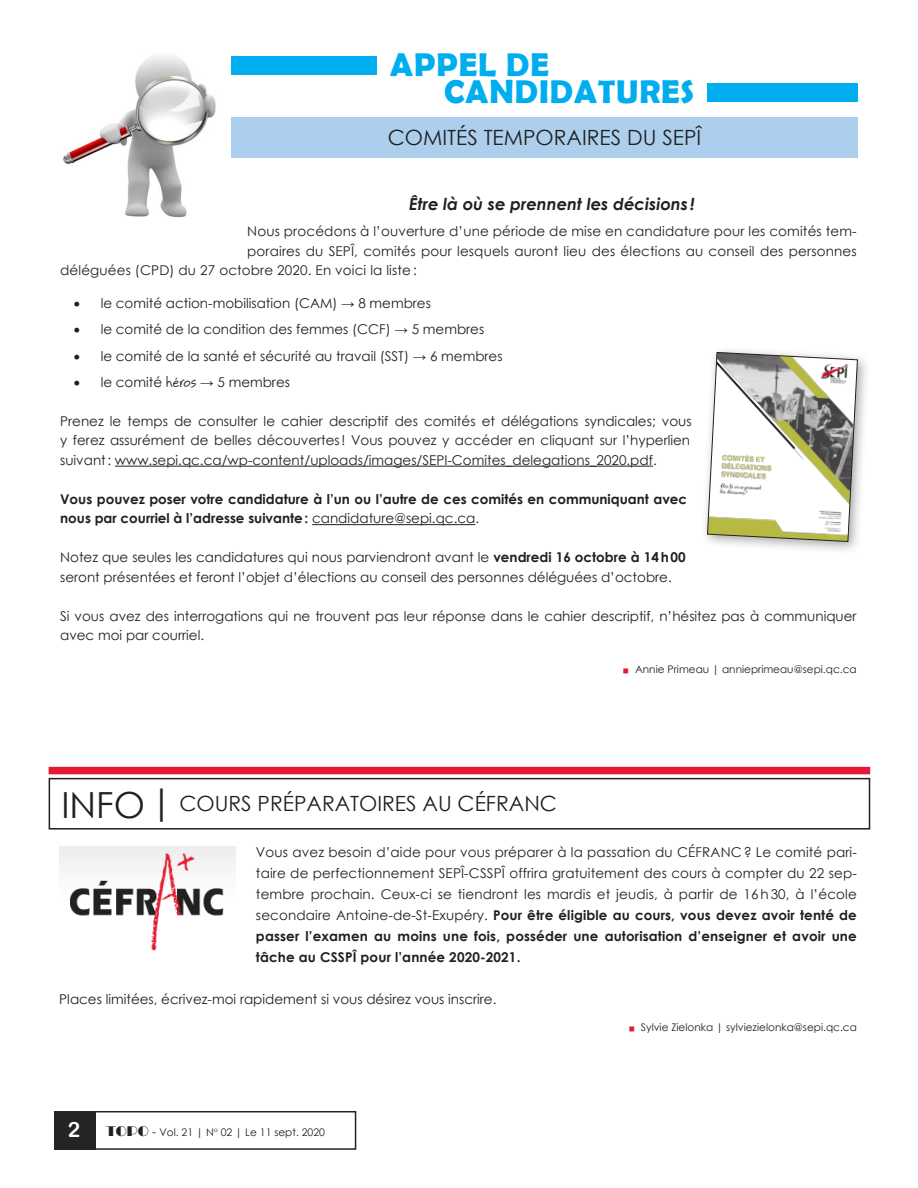
<style>
.page{position:relative;width:918px;height:1188px;background:#fff}
.page>*{position:absolute;margin:0;border:0;box-sizing:border-box;transform-origin:0 0}
.t1{font:36px "Century Gothic";color:#231f20}
.t2{font:700 33px/27px "Berlin Sans FB Demi";letter-spacing:.025em;color:#00aeef}
.t3{font:21px "Century Gothic";color:#231f20}
.t4{font:21px "Arial Rounded MT Bold";color:#fff}
.t5{font:italic 700 16.5px "Century Gothic";color:#231f20}
.t6{font:13.5px/21px "Century Gothic";color:#231f20;text-align:justify}
.t7{font:700 13.5px/19.5px "Century Gothic";color:#231f20}
.t8{font:10.5px "Century Gothic";color:#231f20}
.s1{font-family:"Bruno JB Std";font-size:16.5px}
.s2{font-weight:400}
.s3{font-weight:700}
.s4{font-size:21px;color:#e51836}
.s5{font-family:"Broadway BT";font-size:13.5px}
.s6{font-size:12px}
</style>
<div class="page">
<div style="left:54px;top:1111px;width:42px;height:39px;background:#262324"></div>
<div style="left:94px;top:1111px;width:262px;height:39px;border:2px solid #262324"></div>
<div style="left:49px;top:778px;width:821px;height:52px;border:2px solid #231f20"></div>
<div style="left:49px;top:767px;width:821px;height:7px;background:#e51836"></div>
<hr style="left:115px;top:466px;width:538px;height:1px;background:#231f20">
<hr style="left:312px;top:524px;width:163px;height:1px;background:#231f20">
<div style="left:701px;top:346px;width:170px;height:209px;background:#6c6d70;opacity:.6"></div>
<svg style="left:707px;top:352px;width:151px;height:190px"></svg>
<div style="left:231px;top:117px;width:627px;height:40px;background:#accfed"></div>
<div style="left:231px;top:56px;width:146px;height:19px;background:#00aeef"></div>
<div style="left:707px;top:83px;width:151px;height:19px;background:#00aeef"></div>
<img style="left:59px;top:847px;width:177px;height:104px">
<img style="left:63px;top:55px;width:153px;height:162px">
<h2 class="t2" style="left:444px;top:51px;width:252px;text-indent:-54px">APPEL DE<br>CANDIDATURES</h2>
<h3 class="t3" style="left:388px;top:123px;width:315px">COMITÉS TEMPORAIRES DU SEPÎ</h3>
<p class="t5" style="left:409px;top:191px;width:287px">Être là où se prennent les décisions !</p>
<p class="t6" style="left:247px;top:221px;width:611px">Nous procédons à l’ouverture d’une période de mise en candidature pour les comités tem-</p>
<p class="t6" style="left:247px;top:240px;width:611px">poraires du SEPÎ, comités pour lesquels auront lieu des élections au conseil des personnes</p>
<p class="t6" style="left:60px;top:260px;width:358px">déléguées (CPD) du 27 octobre 2020. En voici la liste:</p>
<p class="t6" style="left:74px;top:292px;width:359px">• le comité action-mobilisation (CAM) → 8 membres</p>
<p class="t6" style="left:74px;top:319px;width:412px">• le comité de la condition des femmes (CCF) → 5 membres</p>
<p class="t6" style="left:74px;top:345px;width:430px">• le comité de la santé et sécurité au travail (SST) → 6 membres</p>
<p class="t6" style="left:74px;top:371px;width:218px">• le comité <span class="s1">héros</span> → 5 membres</p>
<p class="t6" style="left:60px;top:411px;width:633px;line-height:19.5px">Prenez le temps de consulter le cahier descriptif des comités et délégations syndicales; vous y ferez assurément de belles découvertes! Vous pouvez y accéder en cliquant sur l’hyperlien suivant: www.sepi.qc.ca/wp-content/uploads/images/SEPI-Comites_delegations_2020.pdf.</p>
<p class="t7" style="left:60px;top:489px;width:629px">Vous pouvez poser votre candidature à l’un ou l’autre de ces comités en communiquant avec nous par courriel à l’adresse suivante: <span class="s2">candidature@sepi.qc.ca.</span></p>
<p class="t6" style="left:60px;top:547px;width:627px;line-height:19.5px">Notez que seules les candidatures qui nous parviendront avant le <span class="s3">vendredi 16 octobre à 14h00 </span>seront présentées et feront l’objet d’élections au conseil des personnes déléguées d’octobre.</p>
<p class="t6" style="left:60px;top:606px;width:798px;line-height:19.5px">Si vous avez des interrogations qui ne trouvent pas leur réponse dans le cahier descriptif, n’hésitez pas à communiquer avec moi par courriel.</p>
<p class="t8" style="left:622px;top:662px;width:236px"><span class="s4">▪</span> Annie Primeau | annieprimeau@sepi.qc.ca</p>
<h1 class="t1" style="left:62px;top:780px;width:114px">INFO|</h1>
<h3 class="t3" style="left:180px;top:789px;width:379px">COURS PRÉPARATOIRES AU CÉFRANC</h3>
<p class="t6" style="left:256px;top:841px;width:602px">Vous avez besoin d’aide pour vous préparer à la passation du CÉFRANC ? Le comité pari&shy;taire de perfectionnement SEPÎ-CSSPÎ offrira gratuitement des cours à compter du 22 sep&shy;tembre prochain. Ceux-ci se tiendront les mardis et jeudis, à partir de 16h30, à l’école secondaire Antoine-de-St-Exupéry. <span class="s3">Pour être éligible au cours, vous devez avoir tenté de passer l’examen au moins une fois, posséder une autorisation d’enseigner et avoir une tâche au CSSPÎ pour l’année 2020-2021.</span></p>
<p class="t6" style="left:59px;top:988px;width:439px">Places limitées, écrivez-moi rapidement si vous désirez vous inscrire.</p>
<p class="t8" style="left:628px;top:1020px;width:230px"><span class="s4">▪</span> Sylvie Zielonka | sylviezielonka@sepi.qc.ca</p>
<h3 class="t4" style="left:68px;top:1117px;width:14px">2</h3>
<p class="t8" style="left:107px;top:1124px;width:220px"><span class="s5">TOPO</span> <span class="s6">-</span> Vol. 21 | N<sup>o</sup> 02 | Le 11 sept. 2020</p>
</div>
